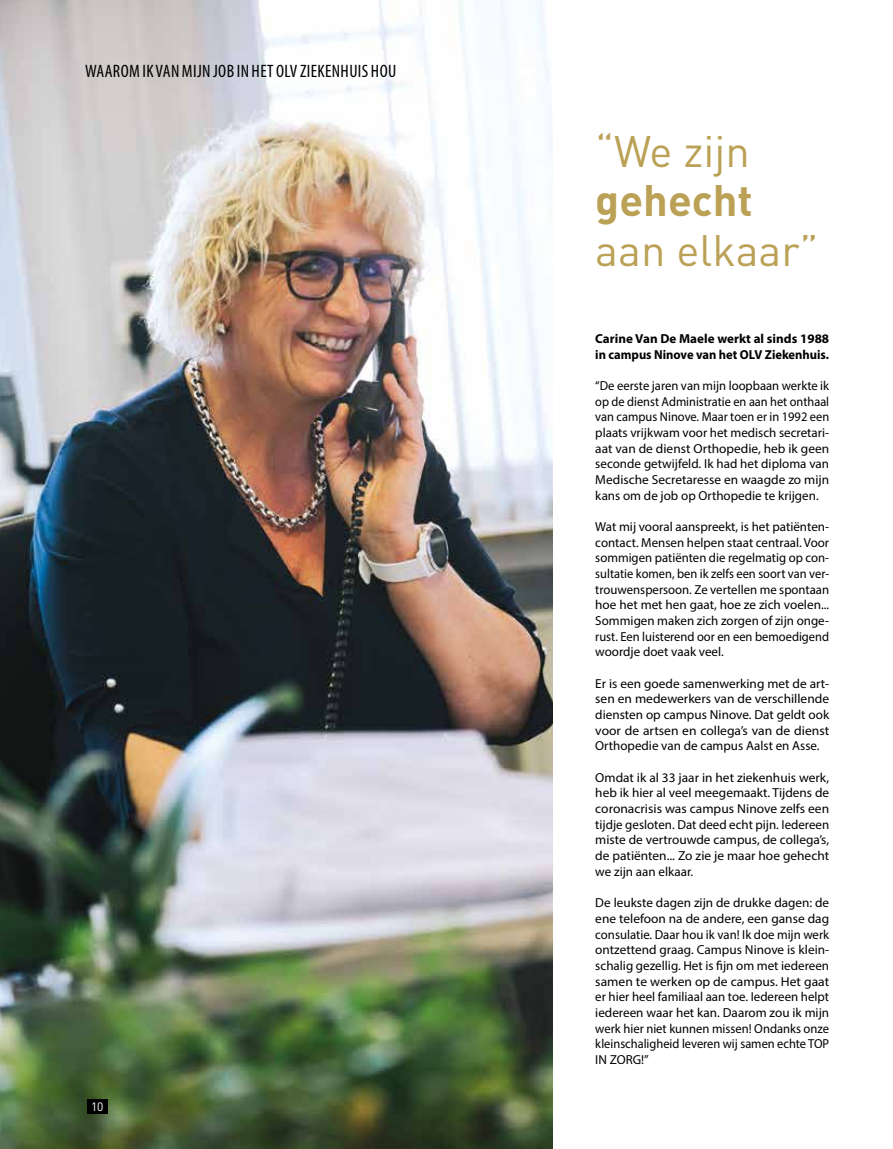
<style>
.page{position:relative;width:893px;height:1149px;background:#fff}
.page>*{position:absolute;margin:0;border:0;box-sizing:border-box;transform-origin:0 0}
.t1{font:43.5px "DIN";color:#baa155}
.t2{font:700 43.5px "DIN";color:#baa155}
.t3{font:condensed 18px "Myriad Pro";letter-spacing:.02em;color:#000}
.t4{font:13.05px/15.6px "Myriad Pro";color:#000;text-align:justify}
.t5{font:700 13.05px/15.6px "Myriad Pro";color:#000}
.t6{font:12px "DIN";color:#fff}
</style>
<div class="page">
<img style="left:0;top:0;width:553px;height:1148px">
<div style="left:87px;top:1098px;width:21px;height:15px;background:#000"></div>
<h2 class="t3" style="left:85px;top:62px;width:313px">WAAROM IK VAN MIJN JOB IN HET OLV ZIEKENHUIS HOU</h2>
<p class="t6" style="left:91px;top:1098px;width:14px">1 08</p>
<h1 class="t1" style="left:595px;top:124px;width:156px">“We zijn</h1>
<h1 class="t2" style="left:595px;top:172px;width:159px">gehecht</h1>
<h1 class="t1" style="left:595px;top:223px;width:225px">aan elkaar”</h1>
<p class="t5" style="left:595px;top:331px;width:235px">Carine Van De Maele werkt al sinds 1988 in campus Ninove van het OLV Ziekenhuis.</p>
<p class="t4" style="left:595px;top:377px;width:235px">“De eerste jaren van mijn loopbaan werkte ik op de dienst Administratie en aan het onthaal van campus Ninove. Maar toen er in 1992 een plaats vrijkwam voor het medisch secretari&shy;aat van de dienst Orthopedie, heb ik geen seconde getwijfeld. Ik had het diploma van Medische Secretaresse en waagde zo mijn kans om de job op Orthopedie te krijgen.</p>
<p class="t4" style="left:595px;top:518px;width:235px">Wat mij vooral aanspreekt, is het patiënten&shy;contact. Mensen helpen staat centraal. Voor sommigen patiënten die regelmatig op con&shy;sultatie komen, ben ik zelfs een soort van ver&shy;trouwenspersoon. Ze vertellen me spontaan hoe het met hen gaat, hoe ze zich voelen...<br>Sommigen maken zich zorgen of zijn onge&shy;rust. Een luisterend oor en een bemoedigend woordje doet vaak veel.</p>
<p class="t4" style="left:595px;top:675px;width:235px">Er is een goede samenwerking met de art&shy;sen en medewerkers van de verschillende diensten op campus Ninove. Dat geldt ook voor de artsen en collega’s van de dienst Orthopedie van de campus Aalst en Asse.</p>
<p class="t4" style="left:595px;top:769px;width:235px">Omdat ik al 33 jaar in het ziekenhuis werk, heb ik hier al veel meegemaakt. Tijdens de coronacrisis was campus Ninove zelfs een tijdje gesloten. Dat deed echt pijn. Iedereen miste de vertrouwde campus, de collega’s, de patiënten... Zo zie je maar hoe gehecht we zijn aan elkaar.</p>
<p class="t4" style="left:595px;top:894px;width:235px">De leukste dagen zijn de drukke dagen: de ene telefoon na de andere, een ganse dag consulatie. Daar hou ik van! Ik doe mijn werk ontzettend graag. Campus Ninove is klein&shy;schalig gezellig. Het is fijn om met iedereen samen te werken op de campus. Het gaat er hier heel familiaal aan toe. Iedereen helpt iedereen waar het kan. Daarom zou ik mijn werk hier niet kunnen missen! Ondanks onze kleinschaligheid leveren wij samen echte TOP IN ZORG!”</p>
</div>
